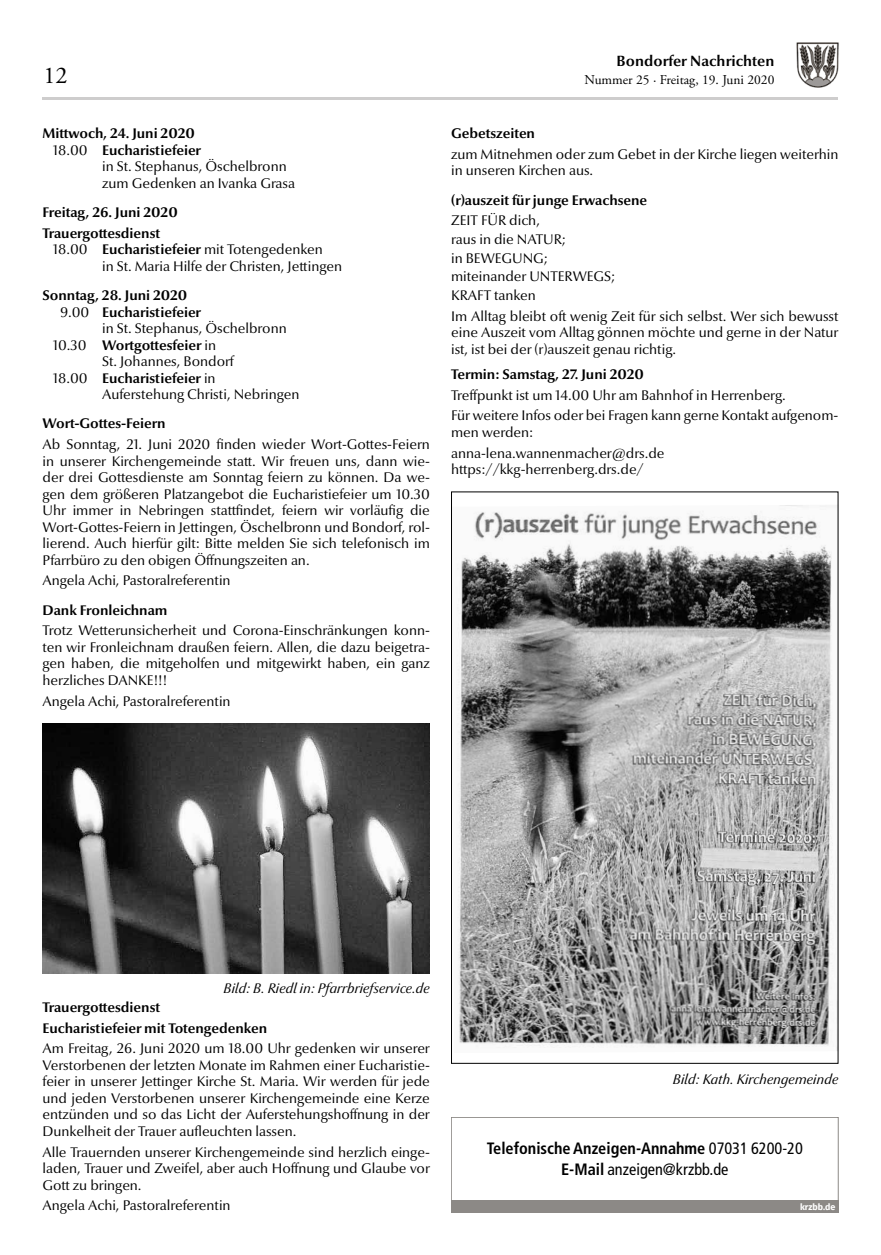
<style>
.page{position:relative;width:881px;height:1255px;background:#fff}
.page>*{position:absolute;margin:0;border:0;box-sizing:border-box;transform-origin:0 0}
.t1{font:24px "Adobe Garamond Pro";color:#000}
.t2{font:700 condensed 16.35px/21.5px "Frutiger LT Pro";color:#000;text-align:center}
.t3{font:700 15px "Optima Nova LT Pro";letter-spacing:.005em;color:#000}
.t4{font:14.1px/16.5px "Optima Nova LT Pro";color:#000}
.t5{font:700 14.1px/20.7px "Optima Nova LT Pro";color:#000}
.t6{font:italic 14.1px "Optima Nova LT Pro";color:#000}
.t7{font:13.5px "Adobe Garamond Pro";color:#000}
.t8{font:700 9px "Fira Sans";color:#fff}
.s1{font-weight:400}
.s2{font-weight:700}
</style>
<div class="page">
<hr style="left:43px;top:98px;width:795px;height:2px;background:#cecdcd">
<img style="left:796px;top:43px;width:43px;height:45px">
<img style="left:43px;top:723px;width:386px;height:250px">
<img style="left:457px;top:505px;width:376px;height:543px">
<div style="left:451px;top:1199px;width:387px;height:13px;background:#8c8986"></div>
<div style="left:451px;top:1117px;width:387px;height:95px;border:1px solid #8c8986"></div>
<p class="t3" style="left:616px;top:51px;width:159px">Bondorfer Nachrichten</p>
<h1 class="t1" style="left:43px;top:61px;width:25px">12</h1>
<p class="t7" style="left:584px;top:71px;width:191px">Nummer 25 · Freitag, 19. Juni 2020</p>
<p class="t5" style="left:43px;top:123px;width:154px">Mittwoch, 24. Juni 2020</p>
<p class="t5" style="left:53px;top:139px;width:149px"><span class="s1">18.00</span> Eucharistiefeier</p>
<p class="t4" style="left:102px;top:158px;width:186px">in St. Stephanus, Öschelbronn</p>
<p class="t4" style="left:102px;top:175px;width:194px">zum Gedenken an Ivanka Grasa</p>
<p class="t5" style="left:43px;top:202px;width:137px">Freitag, 26. Juni 2020<br>Trauergottesdienst</p>
<p class="t4" style="left:102px;top:241px;width:241px;text-indent:-49px">18.00 <span class="s2">Eucharistiefeier</span> mit Totengedenken<br>in St. Maria Hilfe der Christen, Jettingen</p>
<p class="t5" style="left:43px;top:285px;width:146px">Sonntag, 28. Juni 2020</p>
<p class="t5" style="left:60px;top:301px;width:142px"><span class="s1">9.00</span> Eucharistiefeier</p>
<p class="t4" style="left:102px;top:320px;width:186px">in St. Stephanus, Öschelbronn</p>
<p class="t5" style="left:53px;top:334px;width:164px"><span class="s1">10.30</span> Wortgottesfeier <span class="s1">in</span></p>
<p class="t4" style="left:53px;top:353px;width:20px">S</p>
<p class="t4" style="left:53px;top:353px;width:183px;text-indent:56px">t. Johannes, Bondorf<br>18.00 <span class="s2">Eucharistiefeier</span> in<br>A</p>
<p class="t4" style="left:111px;top:386px;width:190px">uferstehung Christi, N ebringen</p>
<p class="t5" style="left:43px;top:413px;width:124px">Wort-Gottes-Feiern</p>
<p class="t4" style="left:43px;top:436px;width:388px;text-align:justify">Ab Sonntag, 21. Juni 2020 finden wieder Wort-Gottes-Feiern in unserer Kirchengemeinde statt. Wir freuen uns, dann wie&shy;der drei Gottesdienste am Sonntag feiern zu können. Da we&shy;gen dem größeren Platzangebot die Eucharistiefeier um 10.30<br>U hr immer in Nebringen stattfindet, feiern wir vorläufig die Wort-Gottes-Feiern in Jettingen, Öschelbronn und Bondorf, rol&shy;lierend. Auch hierfür gilt: Bitte melden Sie sich telefonisch im Pfarrbüro zu den obigen Öffnungszeiten an.</p>
<p class="t4" style="left:43px;top:572px;width:189px">Angela Achi, Pastoralreferentin</p>
<p class="t5" style="left:43px;top:599px;width:126px">Dank Fronleichnam</p>
<p class="t4" style="left:43px;top:622px;width:388px;text-align:justify">Trotz Wetterunsicherheit und Corona-Einschränkungen konn&shy;ten wir Fronleichnam draußen feiern. Allen, die dazu beigetra&shy;gen haben, die mitgeholfen und mitgewirkt haben, ein ganz herzliches DAN</p>
<p class="t4" style="left:43px;top:669px;width:189px;line-height:20.7px;text-indent:96px">KE!!!<br>Angela Achi, Pastoralreferentin</p>
<p class="t5" style="left:451px;top:123px;width:85px">Gebetszeiten</p>
<p class="t4" style="left:451px;top:146px;width:388px">zum Mitnehmen oder zum Gebet in der Kirche liegen weiterhin in unseren Kirchen aus.</p>
<p class="t5" style="left:451px;top:189px;width:197px">(r)auszeit für junge Erwachsene</p>
<p class="t4" style="left:451px;top:211px;width:90px;line-height:18.6px">ZEIT FÜR dich, raus in die NATUR</p>
<p class="t4" style="left:561px;top:231px;width:6px">;</p>
<p class="t4" style="left:451px;top:250px;width:54px">in BEWEGUNG</p>
<p class="t4" style="left:543px;top:250px;width:6px">;</p>
<p class="t4" style="left:451px;top:268px;width:88px">miteinander UNTER</p>
<p class="t4" style="left:572px;top:268px;width:44px">WEGS;</p>
<p class="t4" style="left:451px;top:287px;width:18px">KRAFT</p>
<p class="t4" style="left:451px;top:285px;width:388px;line-height:20.7px;text-indent:43px">tanken<br>I m Alltag bleibt oft wenig Zeit für sich selbst. Wer sich bewusst</p>
<p class="t4" style="left:451px;top:324px;width:389px">eine Auszeit vom Alltag gönnen möchte und gerne in der Natur ist, ist bei der (r)auszeit genau richtig.</p>
<p class="t5" style="left:451px;top:363px;width:194px">Termin: Samstag, 27. Juni 2020</p>
<p class="t4" style="left:451px;top:384px;width:388px;line-height:20.7px">Treffpunkt ist um 14.00 U hr am Bahnhof in Herrenberg.<br>Für weitere I nfos oder bei Fragen kann gerne Kontakt aufgenom-</p>
<p class="t4" style="left:451px;top:421px;width:215px;line-height:20.7px">men werden: anna-lena.wannenmacher@drs.de</p>
<p class="t4" style="left:451px;top:461px;width:194px">https://kkg-herrenberg.drs.de/</p>
<p class="t6" style="left:223px;top:979px;width:208px">Bild: B. Riedl in: Pfarrbriefservice.de</p>
<p class="t5" style="left:43px;top:996px;width:226px">Trauergottesdienst<br>Eucharistiefeier mit Totengedenken</p>
<p class="t4" style="left:43px;top:1040px;width:389px;text-align:justify">Am Freitag, 26. Juni 2020 um 18.00 U hr gedenken wir unserer Verstorbenen der letzten Monate im Rahmen einer Eucharistie&shy;feier in unserer Jettinger Kirche St. Maria. Wir werden für jede und jeden Verstorbenen unserer Kirchengemeinde eine Kerze entzünden und so das Licht der Auferstehungshoffnung in der Dunkelheit der Trauer aufleuchten lassen.</p>
<p class="t4" style="left:43px;top:1143px;width:389px;text-align:justify">Alle Trauernden unserer Kirchengemeinde sind herzlich einge&shy;laden, Trauer und Zweifel, aber auch Hoffnung und Glaube vor Gott zu bringen.</p>
<p class="t4" style="left:43px;top:1197px;width:189px">Angela Achi, Pastoralreferentin</p>
<p class="t6" style="left:672px;top:1069px;width:167px">Bild: Kath. Kirchengemeinde</p>
<p class="t2" style="left:486px;top:1137px;width:317px">Telefonische Anzeigen-Annahme <span class="s1">07031 6200-20<br></span>E-Mail <span class="s1">anzeigen@krzbb.de</span></p>
<p class="t8" style="left:799px;top:1199px;width:37px">krzbb.de</p>
</div>
